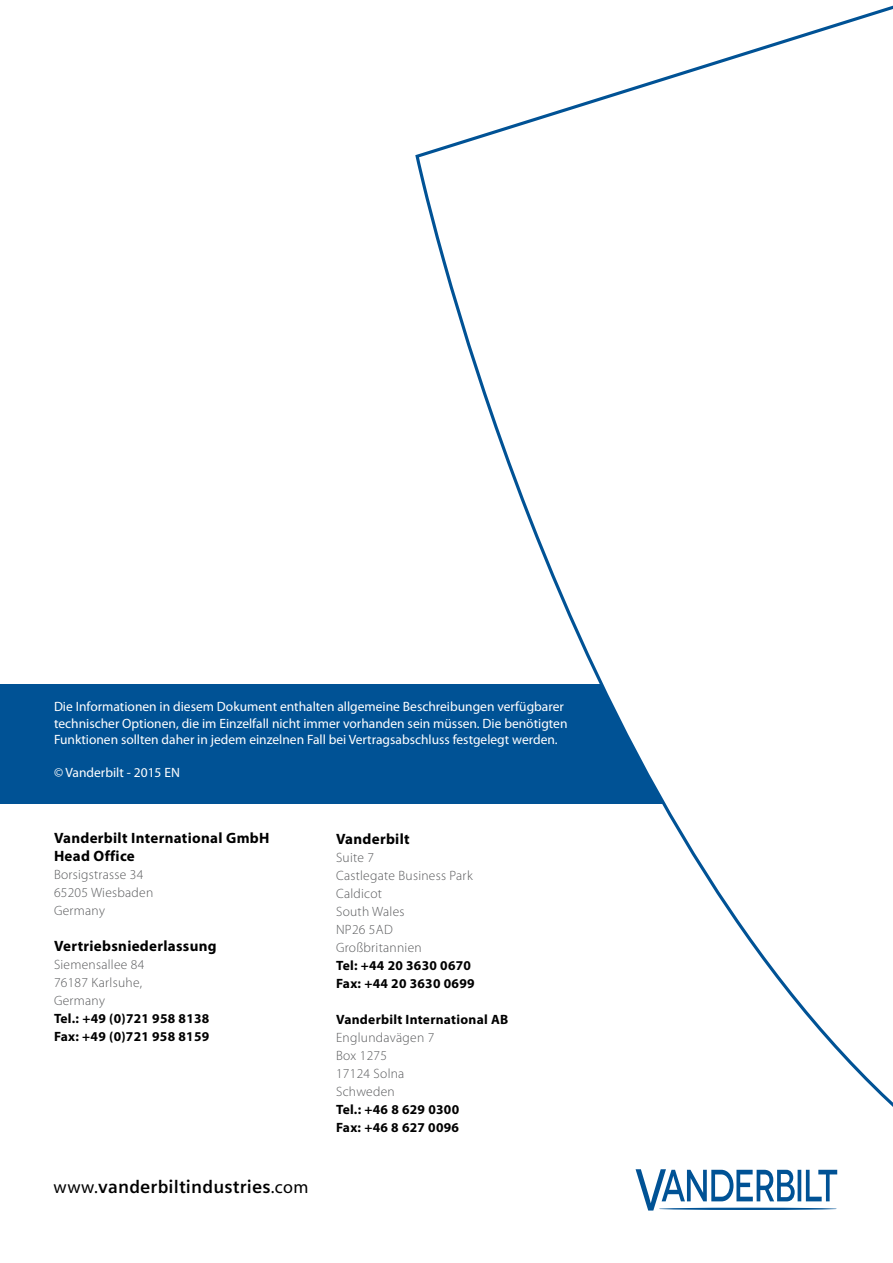
<style>
.page{position:relative;width:893px;height:1263px;background:#fff}
.page>*{position:absolute;margin:0;border:0;box-sizing:border-box;transform-origin:0 0}
.t1{font:700 18px "Siemens Sans OT";letter-spacing:.01em;color:#000}
.t2{font:700 15px/18px "Myriad Pro";letter-spacing:.02em;color:#000}
.t3{font:13.5px/16.5px "Myriad Pro";color:#fff}
.t4{font:300 13.5px/18px "Myriad Pro";letter-spacing:.02em;color:#58595b}
.t5{font:700 13.5px/18px "Myriad Pro";letter-spacing:.02em;color:#000}
.s1{font-family:"Myriad Pro";font-weight:400}
</style>
<div class="page">
<div style="left:0;top:685px;width:839px;height:119px;background:#005295"></div>
<svg style="left:413px;top:5px;width:480px;height:1102px"></svg>
<svg style="left:636px;top:1169px;width:201px;height:41px"></svg>
<hr style="left:659px;top:1208px;width:178px;height:2px;background:#005295;border-radius:50%">
<p class="t3" style="left:54px;top:698px;width:515px">Die Informationen in diesem Dokument enthalten allgemeine Beschreibungen verfügbarer technischer Optionen, die im Einzelfall nicht immer vorhanden sein müssen. Die benötigten<br>Funktionen sollten daher in jedem einzelnen Fall bei Vertragsabschluss festgelegt werden.</p>
<p class="t3" style="left:54px;top:764px;width:127px">© Vanderbilt - 2015 EN</p>
<p class="t2" style="left:54px;top:829px;width:217px">Vanderbilt International GmbH<br>Head Office</p>
<p class="t4" style="left:54px;top:866px;width:101px">Borsigstrasse 34<br>65205 Wiesbaden<br>Germany</p>
<p class="t2" style="left:54px;top:937px;width:164px">Vertriebsniederlassung</p>
<p class="t4" style="left:54px;top:956px;width:92px">Siemensallee 84<br>76187 Karlsuhe,<br>Germany</p>
<p class="t5" style="left:54px;top:1009px;width:157px">Tel.: +49 (0)721 958 8138<br>Fax: +49 (0)721 958 8159</p>
<h1 class="t1" style="left:54px;top:1176px;width:256px"><span class="s1">www.</span>vanderbiltindustries<span class="s1">.com</span></h1>
<p class="t2" style="left:336px;top:829px;width:75px">Vanderbilt</p>
<p class="t4" style="left:336px;top:848px;width:138px">Suite 7<br>Castlegate Business Park<br>Caldicot<br>South Wales<br>NP26 5AD<br>Großbritannien</p>
<p class="t5" style="left:336px;top:956px;width:140px">Tel: +44 20 3630 0670<br>Fax: +44 20 3630 0699</p>
<p class="t5" style="left:336px;top:1010px;width:174px">Vanderbilt International AB</p>
<p class="t4" style="left:336px;top:1028px;width:100px">Englundavägen 7<br>Box 1275<br>17124 Solna<br>Schweden</p>
<p class="t5" style="left:336px;top:1100px;width:125px">Tel.: +46 8 629 0300<br>Fax: +46 8 627 0096</p>
</div>
